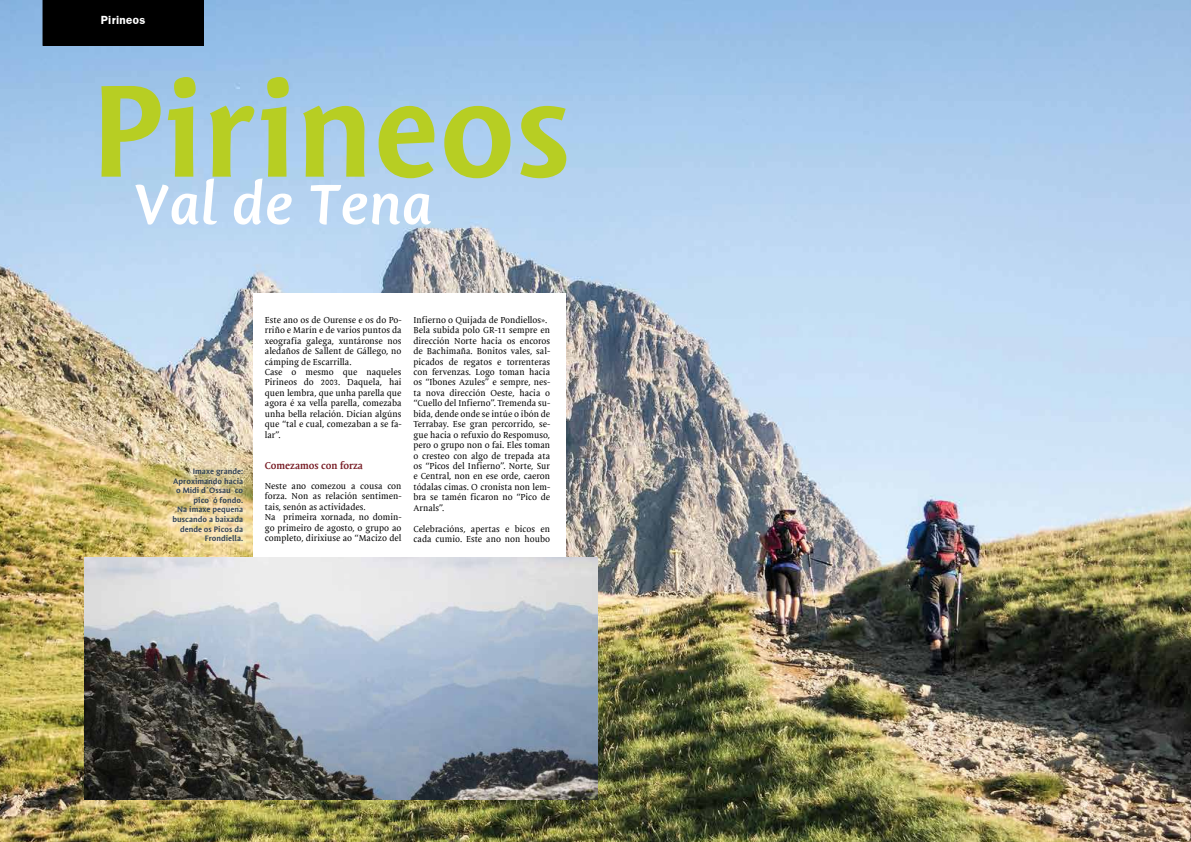
<style>
.page{position:relative;width:1191px;height:842px;background:#fff}
.page>*{position:absolute;margin:0;border:0;box-sizing:border-box;transform-origin:0 0}
.t1{font:700 133px "Mantika Sans Pro CYR";color:#b7ce23}
.t2{font:700 57px "Mantika Informal Cyr";color:#fff}
.t3{font:700 10px "Mantika Book W01";color:#761a23}
.t4{font:700 10px "Franklin";color:#fff}
.t5{font:8.7px/10.4px "Mantika Book W01";color:#000}
.t6{font:700 8px/9.6px "Mantika Sans Pro CYR";color:#324255;text-align:right}
</style>
<div class="page">
<img style="left:0;top:0;width:1191px;height:842px">
<div style="left:253px;top:293px;width:312px;height:501px;background:#fff"></div>
<img style="left:84px;top:557px;width:513px;height:242px">
<div style="left:168px;top:463px;width:80px;height:84px;background:#fff;opacity:.75"></div>
<div style="left:43px;top:0;width:161px;height:46px;background:#000"></div>
<p class="t4" style="left:101px;top:13px;width:46px">Pirineos</p>
<h1 class="t1" style="left:91px;top:46px;width:481px">Pirineos</h1>
<h2 class="t2" style="left:133px;top:171px;width:301px">Val de Tena</h2>
<p class="t6" style="left:173px;top:466px;width:72px">Imaxe grande:<br>Aproximando hacia o Midi d´Ossau co pico ó fondo.<br>Na imaxe pequena buscando a baixada dende os Picos da<br>Frondiella.</p>
<p class="t5" style="left:265px;top:315px;width:138px">Este ano os de Ourense e os do Po&shy;rriño e Marín e de varios puntos da xeografía galega, xuntáronse nos aledaños de Sallent de Gállego, no cámping de Escarrilla.<br>Case o mesmo que naqueles<br>Pirineos do 2003. Daquela, hai quen lembra, que unha parella que agora é xa vella parella, comezaba unha bella relación. Dicían algúns que “tal e cual, comezaban a se fa&shy;lar”.</p>
<p class="t3" style="left:265px;top:460px;width:100px">Comezamos con forza</p>
<p class="t5" style="left:265px;top:481px;width:138px">Neste ano comezou a cousa con forza. Non as relación sentimen&shy;tais, senón as actividades.<br>Na primeira xornada, no domin&shy;go primeiro de agosto, o grupo ao completo, dirixiuse ao “Macizo del</p>
<p class="t5" style="left:413px;top:315px;width:138px">Infierno o Quijada de Pondiellos».<br>Bela subida polo GR-11 sempre en dirección Norte hacia os encoros de Bachimaña. Bonitos vales, sal&shy;picados de regatos e torrenteras con fervenzas. Logo toman hacia os “Ibones Azules” e sempre, nes&shy;ta nova dirección Oeste, hacia o “Cuello del Infierno”. Tremenda su&shy;bida, dende onde se intúe o ibón de<br>Terrabay. Ese gran percorrido, se&shy;gue hacia o refuxio do Respomuso, pero o grupo non o fai. Eles toman o cresteo con algo de trepada ata os “Picos del Infierno”. Norte, Sur e Central, non en ese orde, caeron tódalas cimas. O cronista non lem&shy;bra se tamén ficaron no “Pico de<br>Arnals”.</p>
<p class="t5" style="left:413px;top:523px;width:138px">Celebracións, apertas e bicos en cada cumio. Este ano non houbo</p>
</div>
